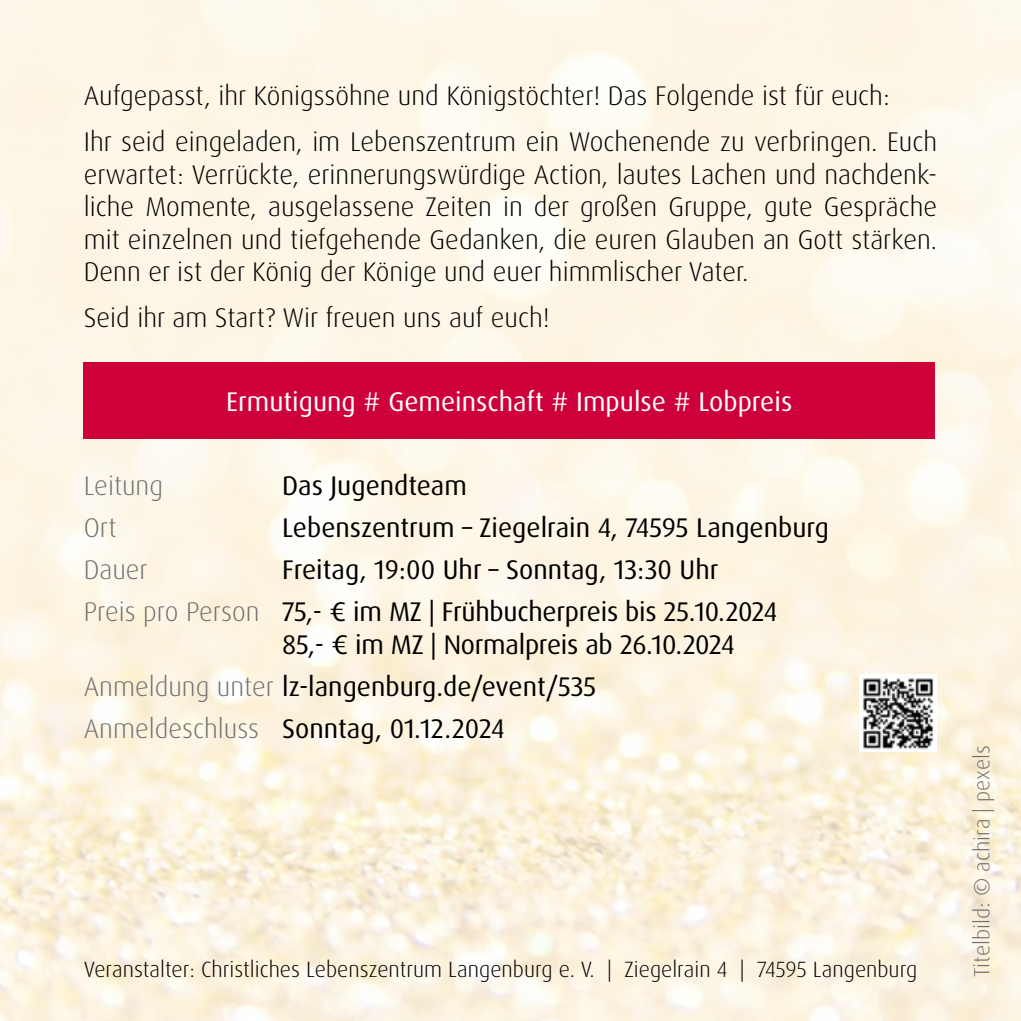
<style>
.page{position:relative;width:1021px;height:1021px;background:#fff}
.page>*{position:absolute;margin:0;border:0;box-sizing:border-box;transform-origin:0 0}
.t1{font:300 27px/32.4px "Dax Pro";color:#000}
.t2{font:27px/42px "Dax Pro";color:#000}
.t3{font:27px "Dax Pro";color:#fff}
.t4{font:300 27px "Dax Pro";color:#707172}
.t5{font:300 22.2px "Dax Pro";color:#000}
.t6{font:300 22.2px "Dax Pro";color:#707172}
.s1{font-weight:300;color:#707172}
</style>
<div class="page">
<img style="left:0;top:0;width:1020px;height:1020px">
<div style="left:84px;top:362px;width:850px;height:77px;background:#cd0039"></div>
<img style="left:860px;top:674px;width:76px;height:77px">
<p class="t1" style="left:84px;top:73px;width:855px;line-height:46.2px">Aufgepasst, ihr Königssöhne und Königstöchter! Das Folgende ist für euch:<br>Ihr seid eingeladen, im Lebenszentrum ein Wochenende zu verbringen. Euch</p>
<p class="t1" style="left:84px;top:158px;width:855px;text-align:justify">erwartet: Verrückte, erinnerungswürdige Action, lautes Lachen und nachdenk&shy;liche Momente, ausgelassene Zeiten in der großen Gruppe, gute Gespräche mit einzelnen und tiefgehende Gedanken, die euren Glauben an Gott stärken.<br>Denn er ist der König der Könige und euer himmlischer Vater.</p>
<p class="t1" style="left:84px;top:302px;width:467px">Seid ihr am Start? Wir freuen uns auf euch!</p>
<p class="t3" style="left:226px;top:384px;width:567px">Ermutigung # Gemeinschaft # Impulse # Lobpreis</p>
<p class="t4" style="left:84px;top:468px;width:81px">Leitung</p>
<p class="t2" style="left:282px;top:465px;width:186px">Das Jugendteam</p>
<p class="t4" style="left:84px;top:510px;width:34px">Ort</p>
<p class="t2" style="left:282px;top:507px;width:548px">Lebenszentrum – Ziegelrain 4, 74595 Langenburg</p>
<p class="t4" style="left:84px;top:552px;width:66px">Dauer</p>
<p class="t2" style="left:84px;top:549px;width:695px;text-indent:198px">Freitag, 19:00 Uhr – Sonntag, 13:30 Uhr<br><span class="s1">Preis pro Person</span> 75,- € im MZ | Frühbucherpreis bis 25.10.2024</p>
<p class="t2" style="left:84px;top:623px;width:652px;text-indent:198px">85,- € im MZ | Normalpreis ab 26.10.2024<br><span class="s1">Anmeldung unter</span> lz-langenburg.de/event/535<br><span class="s1">Anmeldeschluss</span> Sonntag, 01.12.2024</p>
<p class="t5" style="left:84px;top:955px;width:835px">Veranstalter: Christliches Lebenszentrum Langenburg e. V. | Ziegelrain 4 | 74595 Langenburg</p>
<p class="t6" style="left:967px;top:977px;width:234px;rotate:-90deg">Titelbild: © achira | pexels</p>
</div>
